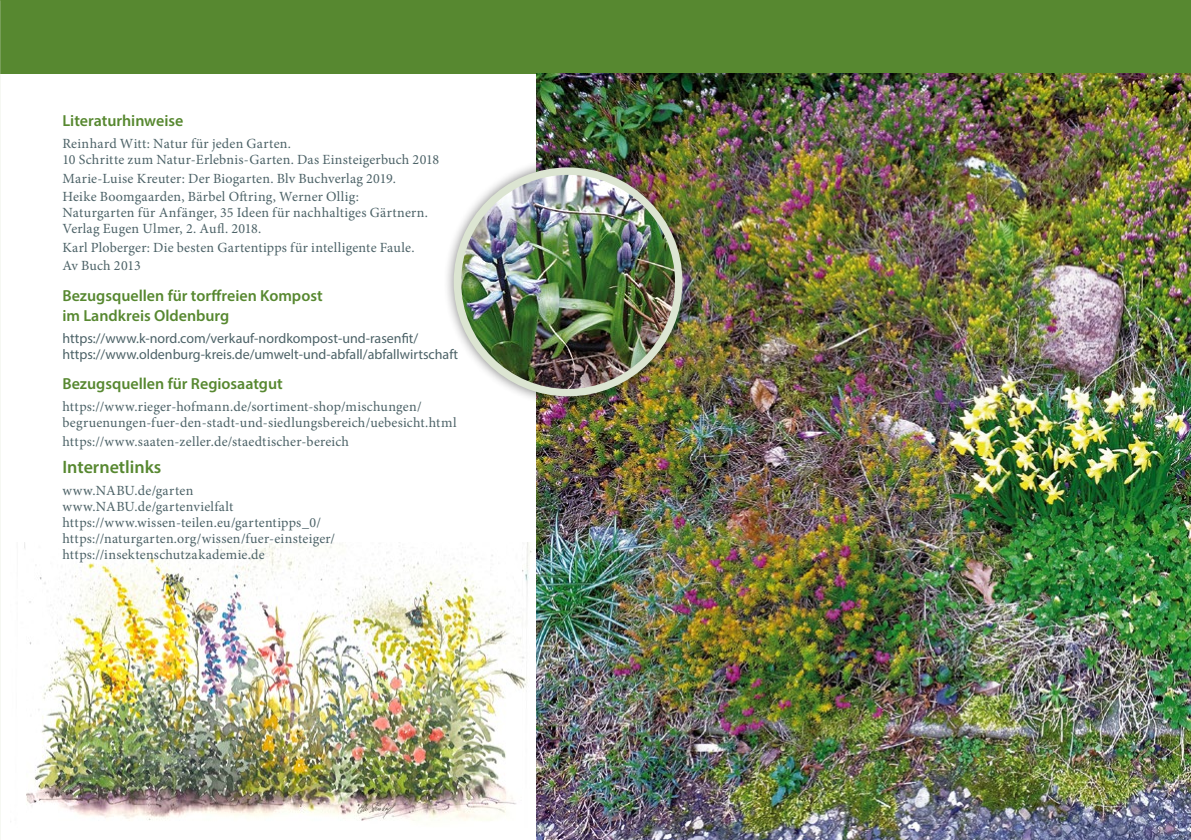
<style>
.page{position:relative;width:1191px;height:840px;background:#fff}
.page>*{position:absolute;margin:0;border:0;box-sizing:border-box;transform-origin:0 0}
.t1{font:600 18px "Myriad Pro";color:#578830}
.t2{font:600 16px/20px "Myriad Pro";color:#578830}
.t3{font:14px/16px "Minion Pro";letter-spacing:.015em;color:#4c6267}
.t4{font:14px/16px "Myriad Pro";color:#4c6267}
</style>
<div class="page">
<img style="left:24px;top:542px;width:513px;height:284px">
<div style="left:0;top:0;width:1191px;height:74px;background:#578830"></div>
<img style="left:537px;top:74px;width:654px;height:765px">
<div style="left:442px;top:156px;width:251px;height:251px;background:#000;opacity:.5"></div>
<img style="left:457px;top:171px;width:221px;height:221px;border-radius:109px">
<div style="left:454px;top:167px;width:228px;height:229px;border:7px solid #dce5d2;border-radius:50%"></div>
<p class="t2" style="left:62px;top:110px;width:122px">Literaturhinweise</p>
<p class="t3" style="left:62px;top:135px;width:378px">Reinhard Witt: Natur für jeden Garten.<br>10 Schritte zum Natur-Erlebnis-Garten. Das Einsteigerbuch 2018</p>
<p class="t3" style="left:62px;top:169px;width:335px;line-height:18.8px">Marie-Luise Kreuter: Der Biogarten. Blv Buchverlag 2019.<br>Heike Boomgaarden, Bärbel Oftring, Werner Ollig:</p>
<p class="t3" style="left:62px;top:205px;width:367px">Naturgarten für Anfänger, 35 Ideen für nachhaltiges Gärtnern.<br>Verlag Eugen Ulmer, 2. Aufl. 2018.</p>
<p class="t3" style="left:62px;top:239px;width:354px;line-height:18px">Karl Ploberger: Die besten Gartentipps für intelligente Faule.<br>Av Buch 2013</p>
<p class="t2" style="left:62px;top:285px;width:262px">Bezugsquellen für torffreien Kompost im Landkreis Oldenburg</p>
<p class="t4" style="left:62px;top:329px;width:397px">https://www.k-nord.com/verkauf-nordkompost-und-rasenfit/ https://www.oldenburg-kreis.de/umwelt-und-abfall/abfallwirtschaft</p>
<p class="t2" style="left:62px;top:373px;width:222px">Bezugsquellen für Regiosaatgut</p>
<p class="t3" style="left:62px;top:398px;width:396px">https://www.rieger-hofmann.de/sortiment-shop/mischungen/ begruenungen-fuer-den-stadt-und-siedlungsbereich/uebesicht.html</p>
<p class="t3" style="left:62px;top:433px;width:288px">https://www.saaten-zeller.de/staedtischer-bereich</p>
<p class="t1" style="left:62px;top:455px;width:101px">Internetlinks</p>
<p class="t3" style="left:62px;top:482px;width:274px">www.NABU.de/garten www.NABU.de/gartenvielfalt https://www.wissen-teilen.eu/gartentipps_0/ https://naturgarten.org/wissen/fuer-einsteiger/ https://insektenschutzakademie.de</p>
</div>
